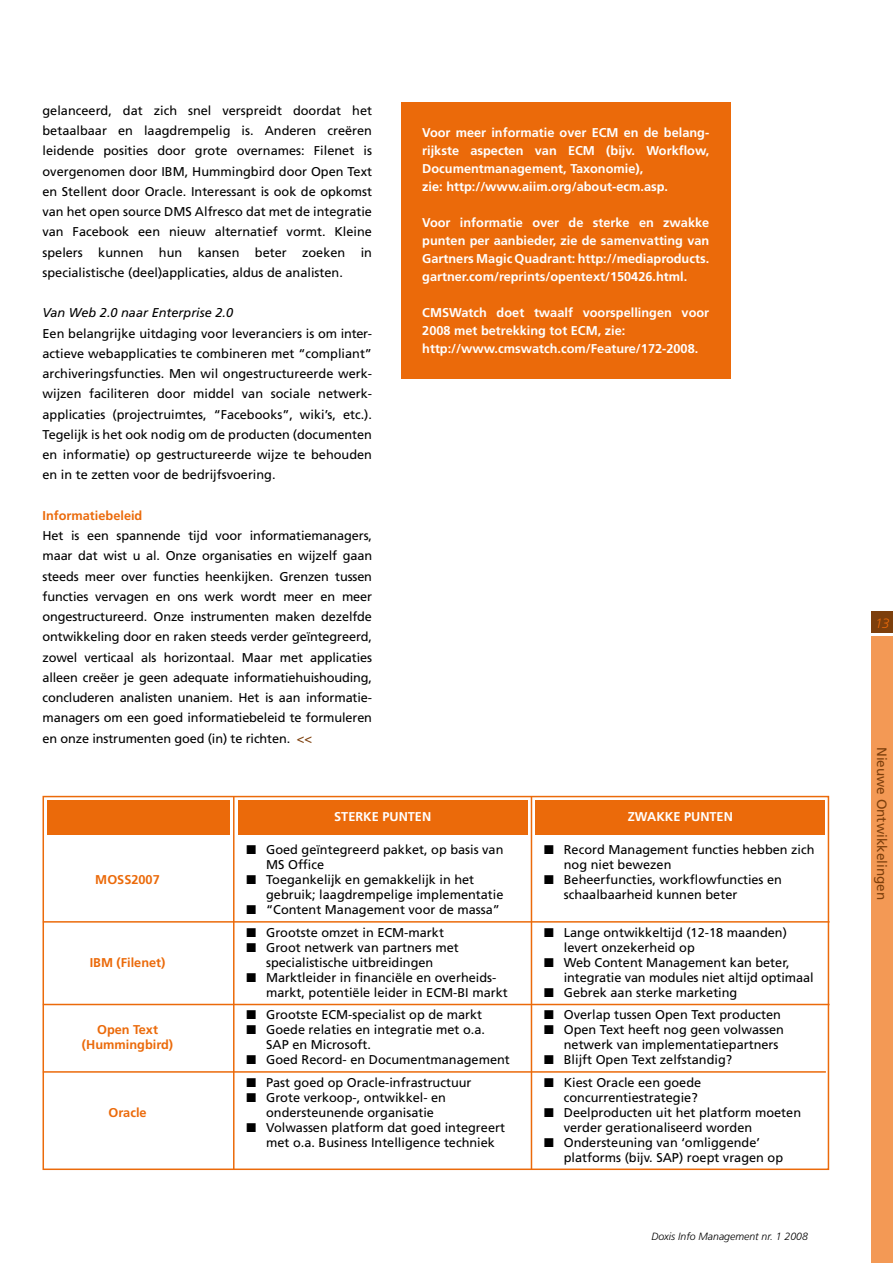
<style>
.page{position:relative;width:893px;height:1263px;background:#fff}
.page>*{position:absolute;margin:0;border:0;box-sizing:border-box;transform-origin:0 0}
.t1{font:13.5px "Frutiger LT";color:#7d3f0c}
.t2{font:italic 300 13.5px "Frutiger LT";color:#eb6a0a}
.t3{font:12.75px/20.2px "Frutiger LT";color:#000}
.t4{font:700 12.75px/18px "Frutiger LT";color:#fff}
.t5{font:700 12.75px/15px "Frutiger LT";color:#eb6a0a;text-align:center}
.t6{font:italic 12.75px "Frutiger LT";color:#000}
.t7{font:italic 300 10.5px "Frutiger LT";color:#000}
.s1{color:#7d3f0c}
</style>
<div class="page">
<div style="left:872px;top:612px;width:21px;height:21px;background:#7d3f0c"></div>
<div style="left:872px;top:637px;width:21px;height:626px;background:#f39955"></div>
<div style="left:238px;top:800px;width:289px;height:34px;background:#eb6a0a"></div>
<div style="left:536px;top:800px;width:289px;height:34px;background:#eb6a0a"></div>
<div style="left:47px;top:800px;width:183px;height:34px;background:#eb6a0a"></div>
<div style="left:43px;top:796px;width:786px;height:374px;border:2px solid #eb6a0a"></div>
<hr style="left:233px;top:796px;width:2px;height:373px;background:#eb6a0a">
<hr style="left:531px;top:796px;width:1px;height:373px;background:#eb6a0a">
<hr style="left:43px;top:921px;width:786px;height:2px;background:#eb6a0a">
<hr style="left:43px;top:1004px;width:786px;height:1px;background:#eb6a0a">
<hr style="left:43px;top:1071px;width:783px;height:2px;background:#eb6a0a">
<div style="left:401px;top:102px;width:329px;height:276px;background:#eb6a0a"></div>
<p class="t3" style="left:43px;top:100px;width:331px;text-align:justify">gelanceerd, dat zich snel verspreidt doordat het betaalbaar en laagdrempelig is. Anderen creëren leidende posities door grote overnames: Filenet is overgenomen door IBM, Hummingbird door Open Text en Stellent door Oracle. Interessant is ook de opkomst van het open source DMS Alfresco dat met de integratie van Facebook een nieuw alternatief vormt. Kleine spelers kunnen hun kansen beter zoeken in specialistische (deel)applicaties, aldus de analisten.</p>
<p class="t6" style="left:43px;top:305px;width:192px">Van Web 2.0 naar Enterprise 2.0</p>
<p class="t3" style="left:43px;top:323px;width:331px;text-align:justify">Een belangrijke uitdaging voor leveranciers is om inter&shy;actieve webapplicaties te combineren met “compliant” archiveringsfuncties. Men wil ongestructureerde werk&shy;wijzen faciliteren door middel van sociale netwerk&shy;applicaties (projectruimtes, “Facebooks”, wiki’s, etc.).<br>Tegelijk is het ook nodig om de producten (documenten en informatie) op gestructureerde wijze te behouden en in te zetten voor de bedrijfsvoering.</p>
<p class="t5" style="left:43px;top:508px;width:101px">Informatiebeleid</p>
<p class="t3" style="left:43px;top:525px;width:331px;text-align:justify">Het is een spannende tijd voor informatiemanagers, maar dat wist u al. Onze organisaties en wijzelf gaan steeds meer over functies heenkijken. Grenzen tussen functies vervagen en ons werk wordt meer en meer ongestructureerd. Onze instrumenten maken dezelfde ontwikkeling door en raken steeds verder geïntegreerd, zowel verticaal als horizontaal. Maar met applicaties alleen creëer je geen adequate informatiehuishouding, concluderen analisten unaniem. Het is aan informatie&shy;managers om een goed informatiebeleid te formuleren en onze instrumenten goed (in) te richten. <span class="s1">&lt;&lt;</span></p>
<p class="t4" style="left:422px;top:124px;width:288px">Voor meer informatie over ECM en de belang&shy;rijkste aspecten van ECM (bijv. Workflow, Documentmanagement, Taxonomie),<br>zie: http://www.aiim.org/about-ecm.asp.</p>
<p class="t4" style="left:422px;top:214px;width:289px;text-align:justify">Voor informatie over de sterke en zwakke punten per aanbieder, zie de samenvatting van Gartners Magic Quadrant: http://mediaproducts. gartner.com/reprints/opentext/150426.html.</p>
<p class="t4" style="left:422px;top:304px;width:289px">CMSWatch doet twaalf voorspellingen voor<br>2008 met betrekking tot ECM, zie: http://www.cmswatch.com/Feature/172-2008.</p>
<p class="t5" style="left:95px;top:872px;width:66px">MOSS2007</p>
<p class="t5" style="left:90px;top:955px;width:77px">IBM (Filenet)</p>
<p class="t5" style="left:82px;top:1022px;width:93px">Open Text (Hummingbird)</p>
<p class="t5" style="left:108px;top:1105px;width:40px">Oracle</p>
<p class="t4" style="left:334px;top:808px;width:99px">STERKE PUNTEN</p>
<p class="t3" style="left:266px;top:842px;width:239px;line-height:15px;text-indent:-19px">■ Goed geïntegreerd pakket, op basis van<br>MS Office</p>
<p class="t3" style="left:266px;top:872px;width:239px;line-height:15px;text-indent:-19px">■ Toegankelijk en gemakkelijk in het gebruik; laagdrempelige implementatie</p>
<p class="t3" style="left:247px;top:900px;width:255px">■ “Content Management voor de massa”</p>
<p class="t3" style="left:247px;top:922px;width:199px">■ Grootste omzet in ECM-markt</p>
<p class="t3" style="left:247px;top:940px;width:214px;line-height:15px;text-align:center">■ Groot netwerk van partners met specialistische uitbreidingen</p>
<p class="t3" style="left:266px;top:970px;width:243px;line-height:15px;text-indent:-19px">■ Marktleider in financiële en overheids&shy;markt, potentiële leider in ECM-BI markt</p>
<p class="t3" style="left:247px;top:1005px;width:237px">■ Grootste ECM-specialist op de markt</p>
<p class="t3" style="left:266px;top:1022px;width:220px;line-height:15px;text-indent:-19px">■ Goede relaties en integratie met o.a.<br>SAP en Microsoft.</p>
<p class="t3" style="left:247px;top:1050px;width:265px">■ Goed Record- en Documentmanagement</p>
<p class="t3" style="left:247px;top:1072px;width:226px">■ Past goed op Oracle-infrastructuur</p>
<p class="t3" style="left:247px;top:1090px;width:201px;line-height:15px;text-align:center">■ Grote verkoop-, ontwikkel- en ondersteunende organisatie</p>
<p class="t3" style="left:266px;top:1120px;width:240px;line-height:15px;text-indent:-19px">■ Volwassen platform dat goed integreert met o.a. Business Intelligence techniek</p>
<p class="t4" style="left:628px;top:808px;width:107px">ZWAKKE PUNTEN</p>
<p class="t3" style="left:564px;top:842px;width:252px;line-height:15px;text-indent:-19px">■ Record Management functies hebben zich nog niet bewezen</p>
<p class="t3" style="left:564px;top:872px;width:220px;line-height:15px;text-indent:-19px">■ Beheerfuncties, workflowfuncties en schaalbaarheid kunnen beter</p>
<p class="t3" style="left:564px;top:925px;width:225px;line-height:15px;text-indent:-19px">■ Lange ontwikkeltijd (12-18 maanden) levert onzekerheid op</p>
<p class="t3" style="left:564px;top:955px;width:251px;line-height:15px;text-indent:-19px">■ Web Content Management kan beter, integratie van modules niet altijd optimaal</p>
<p class="t3" style="left:544px;top:982px;width:195px">■ Gebrek aan sterke marketing</p>
<p class="t3" style="left:544px;top:1005px;width:238px">■ Overlap tussen Open Text producten</p>
<p class="t3" style="left:564px;top:1022px;width:222px;line-height:15px;text-indent:-19px">■ Open Text heeft nog geen volwassen netwerk van implementatiepartners</p>
<p class="t3" style="left:544px;top:1050px;width:189px">■ Blijft Open Text zelfstandig?</p>
<p class="t3" style="left:544px;top:1075px;width:158px;line-height:15px;text-align:right">■ Kiest Oracle een goede concurrentiestrategie?</p>
<p class="t3" style="left:564px;top:1105px;width:239px;line-height:15px;text-indent:-19px">■ Deelproducten uit het platform moeten verder gerationaliseerd worden</p>
<p class="t3" style="left:564px;top:1135px;width:221px;line-height:15px;text-indent:-19px">■ Ondersteuning van ‘omliggende’ platforms (bijv. SAP) roept vragen op</p>
<p class="t7" style="left:651px;top:1230px;width:158px">Doxis Info Management nr. 1 2008</p>
<p class="t2" style="left:875px;top:615px;width:16px">13</p>
<p class="t1" style="left:890px;top:747px;width:155px;rotate:90deg">Nieuwe Ontwikkelingen</p>
</div>
